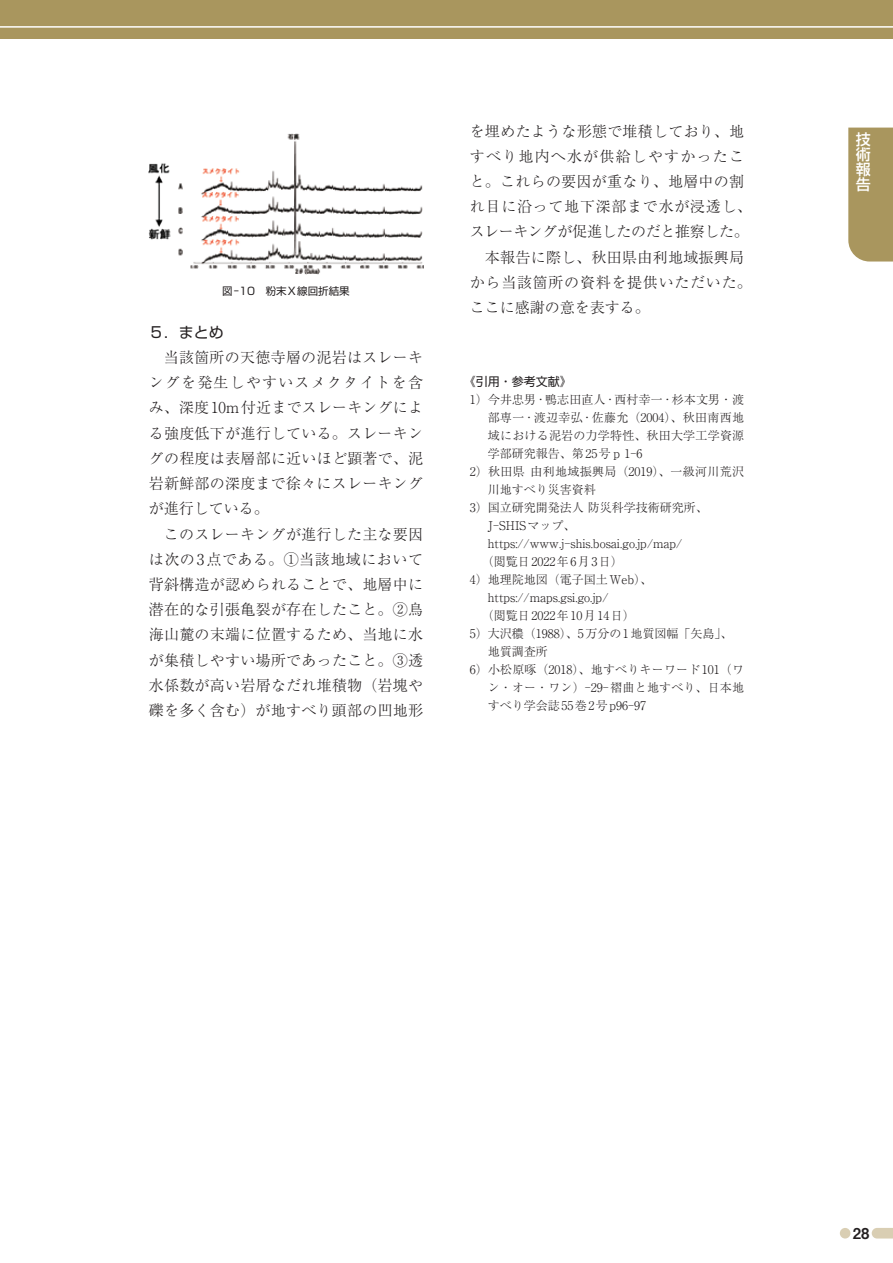
<style>
.page{position:relative;width:893px;height:1263px;background:#fff}
.page>*{position:absolute;margin:0;border:0;box-sizing:border-box;transform-origin:0 0}
.t1{font:300 15px/25.2px "Ryumin Pr 6 N";letter-spacing:.02em;color:#231f20;text-align:justify}
.t2{font:300 15px "Ryumin Pr 6 N";letter-spacing:.05em;color:#231f20}
.t3{font:300 15px "Ryumin Pr 6 N";letter-spacing:-.025em;color:#231f20}
.t4{font:300 15px "Ryumin Pr 6 N";letter-spacing:.08em;color:#231f20}
.t5{font:300 15px "Ryumin Pr 6 N";color:#231f20}
.t6{font:15px "Shin Go Pr 6 N";color:#231f20}
.t7{font:500 15px/15px "Shin Go Pr 6 N";color:#fff;text-align:justify}
.t8{font:15px "Midashi Go Pr 6 N MB31";color:#231f20}
.t9{font:300 12px "Ryumin Pr 6 N";color:#231f20}
.t10{font:300 12px "Ryumin Pr 6 N";letter-spacing:.025em;color:#231f20}
.t11{font:300 12px "Ryumin Pr 6 N";letter-spacing:.02em;color:#231f20}
.t12{font:300 12px "Ryumin Pr 6 N";letter-spacing:.125em;color:#231f20}
.t13{font:12px "Shin Go Pr 6 N";color:#231f20}
.t14{font:10.5px "Shin Go Pr 6 N";color:#231f20}
</style>
<div class="page">
<div style="left:0;top:0;width:893px;height:38px;background:#a9965e"></div>
<hr style="left:0;top:26px;width:893px;height:2px;background:#fff">
<div style="left:848px;top:128px;width:45px;height:133px;background:#a9965e"></div>
<img style="left:149px;top:133px;width:274px;height:141px">
<svg style="left:872px;top:1228px;width:21px;height:10px"></svg>
<div style="left:840px;top:1228px;width:10px;height:10px;background:#d9ceb3;border-radius:50%"></div>
<p class="t14" style="left:222px;top:283px;width:129px">図-10　粉末X線回折結果</p>
<p class="t6" style="left:149px;top:320px;width:76px">５．まとめ</p>
<p class="t1" style="left:149px;top:344px;width:276px;text-indent:15px">当該箇所の天徳寺層の泥岩はスレーキングを発生しやすいスメクタイトを含み、深度10m付近までスレーキングによる強度低下が進行している。スレーキングの程度は表層部に近いほど顕著で、泥岩新鮮部の深度まで徐々にスレーキングが進行している。</p>
<p class="t1" style="left:149px;top:520px;width:276px;text-indent:15px">このスレーキングが進行した主な要因は次の3点である。①当該地域において背斜構造が認められることで、地層中に潜在的な引張亀裂が存在したこと。②鳥海山麓の末端に位置するため、当地に水が集積しやすい場所であったこと。③透水係数が高い岩屑なだれ堆積物（岩塊や礫を多く含む）が地すべり頭部の凹地形</p>
<p class="t1" style="left:470px;top:117px;width:276px">を埋めたような形態で堆積しており、地</p>
<p class="t4" style="left:470px;top:144px;width:276px">すべり地内へ水が供給しやすかったこ</p>
<p class="t1" style="left:470px;top:168px;width:276px">と。これらの要因が重なり、地層中の割</p>
<p class="t2" style="left:470px;top:195px;width:283px">れ目に沿って地下深部まで水が浸透し、</p>
<p class="t3" style="left:470px;top:220px;width:281px">スレーキングが促進したのだと推察した。</p>
<p class="t1" style="left:485px;top:243px;width:261px">本報告に際し、秋田県由利地域振興局</p>
<p class="t2" style="left:470px;top:270px;width:283px">から当該箇所の資料を提供いただいた。</p>
<p class="t5" style="left:470px;top:296px;width:181px">ここに感謝の意を表する。</p>
<p class="t13" style="left:464px;top:371px;width:109px">《引用・参考文献》</p>
<p class="t9" style="left:470px;top:390px;width:276px">1）今井忠男･鴨志田直人･西村幸一･杉本文男・渡</p>
<p class="t10" style="left:488px;top:408px;width:258px">部専一･渡辺幸弘･佐藤允（2004）、秋田南西地</p>
<p class="t11" style="left:488px;top:426px;width:258px">域における泥岩の力学特性、秋田大学工学資源</p>
<p class="t9" style="left:488px;top:444px;width:156px">学部研究報告、第25号ｐ1-6</p>
<p class="t10" style="left:470px;top:462px;width:276px">2）秋田県 由利地域振興局（2019）、一級河川荒沢</p>
<p class="t9" style="left:488px;top:480px;width:109px">川地すべり災害資料</p>
<p class="t9" style="left:470px;top:498px;width:239px">3）国立研究開発法人 防災科学技術研究所、</p>
<p class="t9" style="left:488px;top:516px;width:89px">J-SHISマップ、</p>
<p class="t9" style="left:488px;top:534px;width:196px">https://www.j-shis.bosai.go.jp/map/</p>
<p class="t12" style="left:482px;top:552px;width:142px">（閲覧日2022年6月3日）</p>
<p class="t9" style="left:470px;top:570px;width:184px">4）地理院地図（電子国土Web）、</p>
<p class="t9" style="left:488px;top:588px;width:122px">https://maps.gsi.go.jp/</p>
<p class="t9" style="left:482px;top:606px;width:154px">（閲覧日2022年10月14日）</p>
<p class="t9" style="left:470px;top:624px;width:264px">5）大沢穠（1988）、5万分の1地質図幅「矢島」、</p>
<p class="t9" style="left:488px;top:642px;width:61px">地質調査所</p>
<p class="t9" style="left:470px;top:660px;width:276px">6）小松原啄（2018）、地すべりキーワード101（ワ</p>
<p class="t9" style="left:488px;top:678px;width:258px">ン・オー・ワン）-29-褶曲と地すべり、日本地</p>
<p class="t9" style="left:488px;top:696px;width:160px">すべり学会誌55巻2号p96-97</p>
<p class="t7" style="left:856px;top:131px;width:16px">技術報告</p>
<p class="t8" style="left:853px;top:1221px;width:18px">28</p>
</div>
